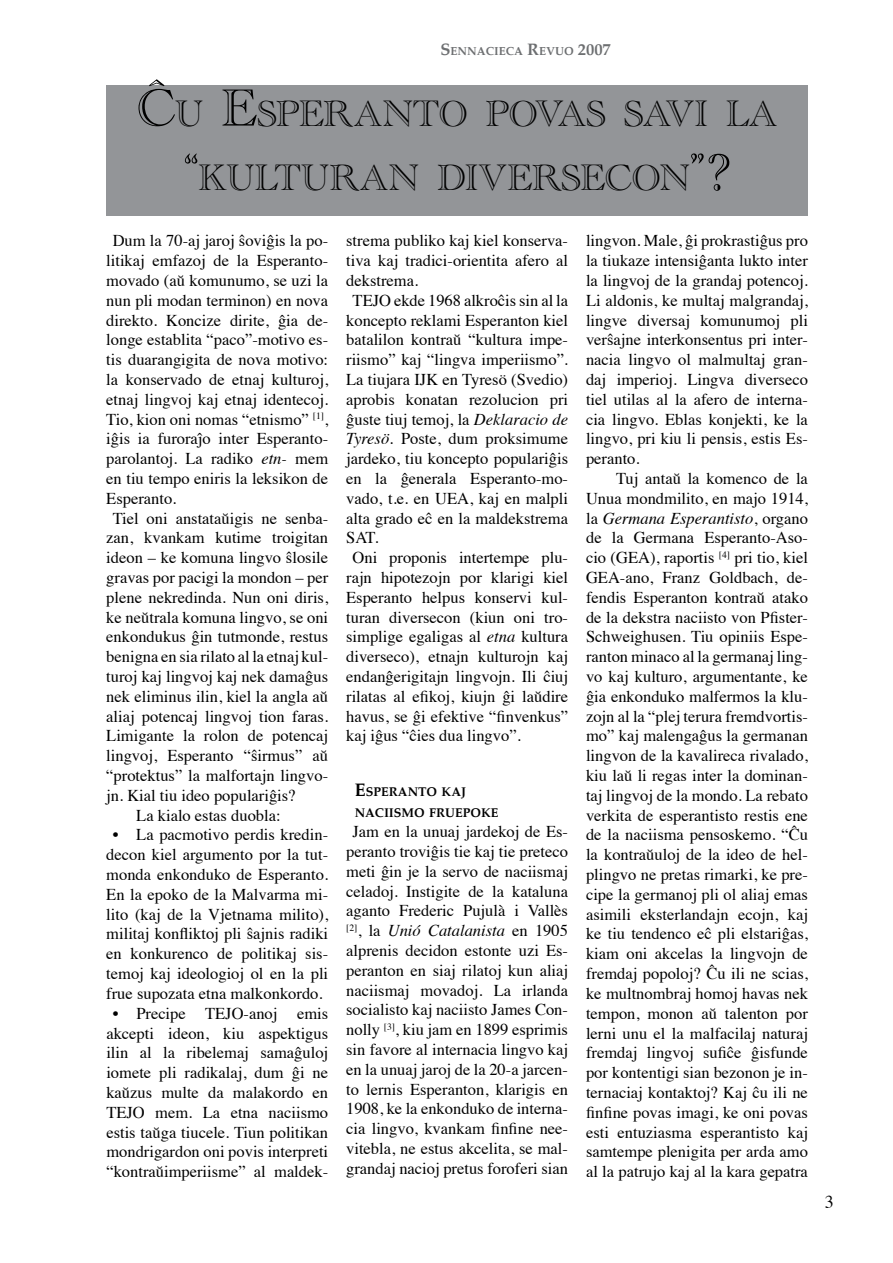
<style>
.page{position:relative;width:893px;height:1263px;background:#fff}
.page>*{position:absolute;margin:0;border:0;box-sizing:border-box;transform-origin:0 0}
.t1{font:37.8px/64.8px "Academy Engraved Let Plain";letter-spacing:-.005em;color:#000;text-align:center}
.t2{font:18px "Times";color:#000}
.t3{font:16.5px/19.8px "Times";color:#000;text-align:center}
.t4{font:700 12.6px/21.6px "Palatino";color:#000}
.t5{font:700 11.55px "Palatino";color:#6d6f71}
.s1{font-size:16.5px}
.s2{font-size:54px}
.s3{font-style:italic}
.s4{font-size:18px}
</style>
<div class="page">
<div style="left:106px;top:85px;width:702px;height:131px;background:#939598"></div>
<p class="t5" style="left:440px;top:41px;width:172px"><span class="s1">S</span>ENNACIECA <span class="s1">R</span>EVUO <span class="s1">2007</span></p>
<h1 class="t1" style="left:137px;top:78px;width:642px"><span class="s2">Ĉ</span>U <span class="s2">E</span>SPERANTO POVAS SAVI LA <span class="s2">“</span>KULTURAN DIVERSECON<span class="s2">”?</span></h1>
<p class="t3" style="left:113px;top:230px;width:217px">Dum la 70-aj jaroj ŝoviĝis la po-</p>
<p class="t3" style="left:106px;top:249px;width:223px">litikaj emfazoj de la Esperanto-</p>
<p class="t3" style="left:106px;top:269px;width:223px">movado (aŭ komunumo, se uzi la</p>
<p class="t3" style="left:106px;top:289px;width:223px">nun pli modan terminon) en nova</p>
<p class="t3" style="left:106px;top:309px;width:223px">direkto. Koncize dirite, ĝia de-</p>
<p class="t3" style="left:106px;top:329px;width:223px">longe establita “paco”-motivo es-</p>
<p class="t3" style="left:106px;top:348px;width:223px">tis duarangigita de nova motivo:</p>
<p class="t3" style="left:106px;top:368px;width:223px">la konservado de etnaj kulturoj,</p>
<p class="t3" style="left:106px;top:388px;width:223px">etnaj lingvoj kaj etnaj identecoj.</p>
<p class="t3" style="left:106px;top:408px;width:223px">Tio, kion oni nomas “etnismo” <sup>[1]</sup>,</p>
<p class="t3" style="left:106px;top:428px;width:223px">iĝis ia furoraĵo inter Esperanto-</p>
<p class="t3" style="left:106px;top:447px;width:223px">parolantoj. La radiko <span class="s3">etn-</span> mem</p>
<p class="t3" style="left:106px;top:467px;width:223px">en tiu tempo eniris la leksikon de</p>
<p class="t3" style="left:106px;top:487px;width:72px">Esperanto.</p>
<p class="t3" style="left:113px;top:507px;width:217px">Tiel oni anstataŭigis ne senba-</p>
<p class="t3" style="left:106px;top:527px;width:223px">zan, kvankam kutime troigitan</p>
<p class="t3" style="left:106px;top:546px;width:223px">ideon – ke komuna lingvo ŝlosile</p>
<p class="t3" style="left:106px;top:566px;width:223px">gravas por pacigi la mondon – per</p>
<p class="t3" style="left:106px;top:586px;width:223px">plene nekredinda. Nun oni diris,</p>
<p class="t3" style="left:106px;top:606px;width:223px">ke neŭtrala komuna lingvo, se oni</p>
<p class="t3" style="left:106px;top:626px;width:223px">enkondukus ĝin tutmonde, restus</p>
<p class="t3" style="left:106px;top:645px;width:223px">benigna en sia rilato al la etnaj kul-</p>
<p class="t3" style="left:106px;top:665px;width:223px">turoj kaj lingvoj kaj nek damaĝus</p>
<p class="t3" style="left:106px;top:685px;width:223px">nek eliminus ilin, kiel la angla aŭ</p>
<p class="t3" style="left:106px;top:705px;width:223px">aliaj potencaj lingvoj tion faras.</p>
<p class="t3" style="left:106px;top:725px;width:223px">Limigante la rolon de potencaj</p>
<p class="t3" style="left:106px;top:744px;width:223px">lingvoj, Esperanto “ŝirmus” aŭ</p>
<p class="t3" style="left:106px;top:764px;width:223px">“protektus” la malfortajn lingvo-</p>
<p class="t3" style="left:106px;top:784px;width:191px">jn. Kial tiu ideo populariĝis?</p>
<p class="t3" style="left:136px;top:804px;width:146px">La kialo estas duobla:</p>
<p class="t3" style="left:106px;top:824px;width:223px">• La pacmotivo perdis kredin&shy;decon kiel argumento por la tut&shy;monda enkonduko de Esperanto.<br>En la epoko de la Malvarma mi&shy;lito (kaj de la Vjetnama milito), militaj konfliktoj pli ŝajnis radiki en konkurenco de politikaj sis&shy;temoj kaj ideologioj ol en la pli frue supozata etna malkonkordo.</p>
<p class="t3" style="left:106px;top:1002px;width:223px">• Precipe TEJO-anoj emis akcepti ideon, kiu aspektigus ilin al la ribelemaj samaĝuloj iomete pli radikalaj, dum ĝi ne kaŭzus multe da malakordo en<br>TEJO mem. La etna naciismo estis taŭga tiucele. Tiun politikan mondrigardon oni povis interpreti “kontraŭimperiisme” al maldek-</p>
<p class="t3" style="left:346px;top:230px;width:223px">strema publiko kaj kiel konserva-</p>
<p class="t3" style="left:346px;top:249px;width:223px">tiva kaj tradici-orientita afero al</p>
<p class="t3" style="left:346px;top:269px;width:73px">dekstrema.</p>
<p class="t3" style="left:353px;top:289px;width:217px">TEJO ekde 1968 alkroĉis sin al la</p>
<p class="t3" style="left:346px;top:309px;width:223px">koncepto reklami Esperanton kiel</p>
<p class="t3" style="left:346px;top:329px;width:223px">batalilon kontraŭ “kultura impe-</p>
<p class="t3" style="left:346px;top:348px;width:223px">riismo” kaj “lingva imperiismo”.</p>
<p class="t3" style="left:346px;top:368px;width:223px">La tiujara IJK en Tyresö (Svedio)</p>
<p class="t3" style="left:346px;top:388px;width:223px">aprobis konatan rezolucion pri</p>
<p class="t3" style="left:346px;top:408px;width:223px">ĝuste tiuj temoj, la <span class="s3">Deklaracio de</span></p>
<p class="t3" style="left:346px;top:428px;width:223px"><span class="s3">Tyresö</span>. Poste, dum proksimume</p>
<p class="t3" style="left:346px;top:447px;width:223px">jardeko, tiu koncepto populariĝis</p>
<p class="t3" style="left:346px;top:467px;width:223px">en la ĝenerala Esperanto-mo-</p>
<p class="t3" style="left:346px;top:487px;width:223px">vado, t.e. en UEA, kaj en malpli</p>
<p class="t3" style="left:346px;top:507px;width:223px">alta grado eĉ en la maldekstrema</p>
<p class="t3" style="left:346px;top:527px;width:34px">SAT.</p>
<p class="t3" style="left:353px;top:546px;width:217px">Oni proponis intertempe plu-</p>
<p class="t3" style="left:346px;top:566px;width:223px">rajn hipotezojn por klarigi kiel</p>
<p class="t3" style="left:346px;top:586px;width:223px">Esperanto helpus konservi kul-</p>
<p class="t3" style="left:346px;top:606px;width:223px">turan diversecon (kiun oni tro-</p>
<p class="t3" style="left:346px;top:626px;width:223px">simplige egaligas al <span class="s3">etna</span> kultura</p>
<p class="t3" style="left:346px;top:645px;width:223px">diverseco), etnajn kulturojn kaj</p>
<p class="t3" style="left:346px;top:665px;width:223px">endanĝerigitajn lingvojn. Ili ĉiuj</p>
<p class="t3" style="left:346px;top:685px;width:223px">rilatas al efikoj, kiujn ĝi laŭdire</p>
<p class="t3" style="left:346px;top:705px;width:223px">havus, se ĝi efektive “finvenkus”</p>
<p class="t3" style="left:346px;top:725px;width:176px">kaj iĝus “ĉies dua lingvo”.</p>
<p class="t4" style="left:355px;top:780px;width:145px"><span class="s4">E</span>SPERANTO KAJ<br>NACIISMO FRUEPOKE</p>
<p class="t3" style="left:346px;top:820px;width:223px">Jam en la unuaj jardekoj de Es&shy;peranto troviĝis tie kaj tie preteco meti ĝin je la servo de naciismaj celadoj. Instigite de la kataluna aganto Frederic Pujulà i Vallès <sup>[2]</sup>, la <span class="s3">Unió Catalanista</span> en 1905 alprenis decidon estonte uzi Es&shy;peranton en siaj rilatoj kun aliaj naciismaj movadoj. La irlanda socialisto kaj naciisto James Con&shy;nolly <sup>[3]</sup>, kiu jam en 1899 esprimis sin favore al internacia lingvo kaj en la unuaj jaroj de la 20-a jarcen&shy;to lernis Esperanton, klarigis en 1908, ke la enkonduko de interna&shy;cia lingvo, kvankam finfine nee&shy;vitebla, ne estus akcelita, se mal&shy;grandaj nacioj pretus foroferi sian</p>
<p class="t3" style="left:586px;top:230px;width:223px;text-align:justify">lingvon. Male, ĝi prokrastiĝus pro la tiukaze intensiĝanta lukto inter la lingvoj de la grandaj potencoj.<br>Li aldonis, ke multaj malgrandaj, lingve diversaj komunumoj pli verŝajne interkonsentus pri inter&shy;nacia lingvo ol malmultaj gran&shy;daj imperioj. Lingva diverseco tiel utilas al la afero de interna&shy;cia lingvo. Eblas konjekti, ke la lingvo, pri kiu li pensis, estis Es&shy;peranto.</p>
<p class="t3" style="left:586px;top:467px;width:223px;text-align:justify;text-indent:30px">Tuj antaŭ la komenco de la Unua mondmilito, en majo 1914, la <span class="s3">Germana Esperantisto</span>, organo de la Germana Esperanto-Aso&shy;cio (GEA), raportis <sup>[4]</sup> pri tio, kiel GEA-ano, Franz Goldbach, de&shy;fendis Esperanton kontraŭ atako de la dekstra naciisto von Pfister-Schweighusen. Tiu opiniis Espe&shy;ranton minaco al la germanaj ling&shy;vo kaj kulturo, argumentante, ke ĝia enkonduko malfermos la klu&shy;zojn al la “plej terura fremdvortis&shy;mo” kaj malengaĝus la germanan lingvon de la kavalireca rivalado, kiu laŭ li regas inter la dominan&shy;taj lingvoj de la mondo. La rebato verkita de esperantisto restis ene de la naciisma pensoskemo. “Ĉu la kontraŭuloj de la ideo de hel&shy;plingvo ne pretas rimarki, ke pre&shy;cipe la germanoj pli ol aliaj emas asimili eksterlandajn ecojn, kaj ke tiu tendenco eĉ pli elstariĝas, kiam oni akcelas la lingvojn de fremdaj popoloj? Ĉu ili ne scias, ke multnombraj homoj havas nek tempon, monon aŭ talenton por lerni unu el la malfacilaj naturaj fremdaj lingvoj sufiĉe ĝisfunde por kontentigi sian bezonon je in&shy;ternaciaj kontaktoj? Kaj ĉu ili ne finfine povas imagi, ke oni povas esti entuziasma esperantisto kaj samtempe plenigita per arda amo al la patrujo kaj al la kara gepatra</p>
<p class="t2" style="left:825px;top:1185px;width:10px">3</p>
</div>
